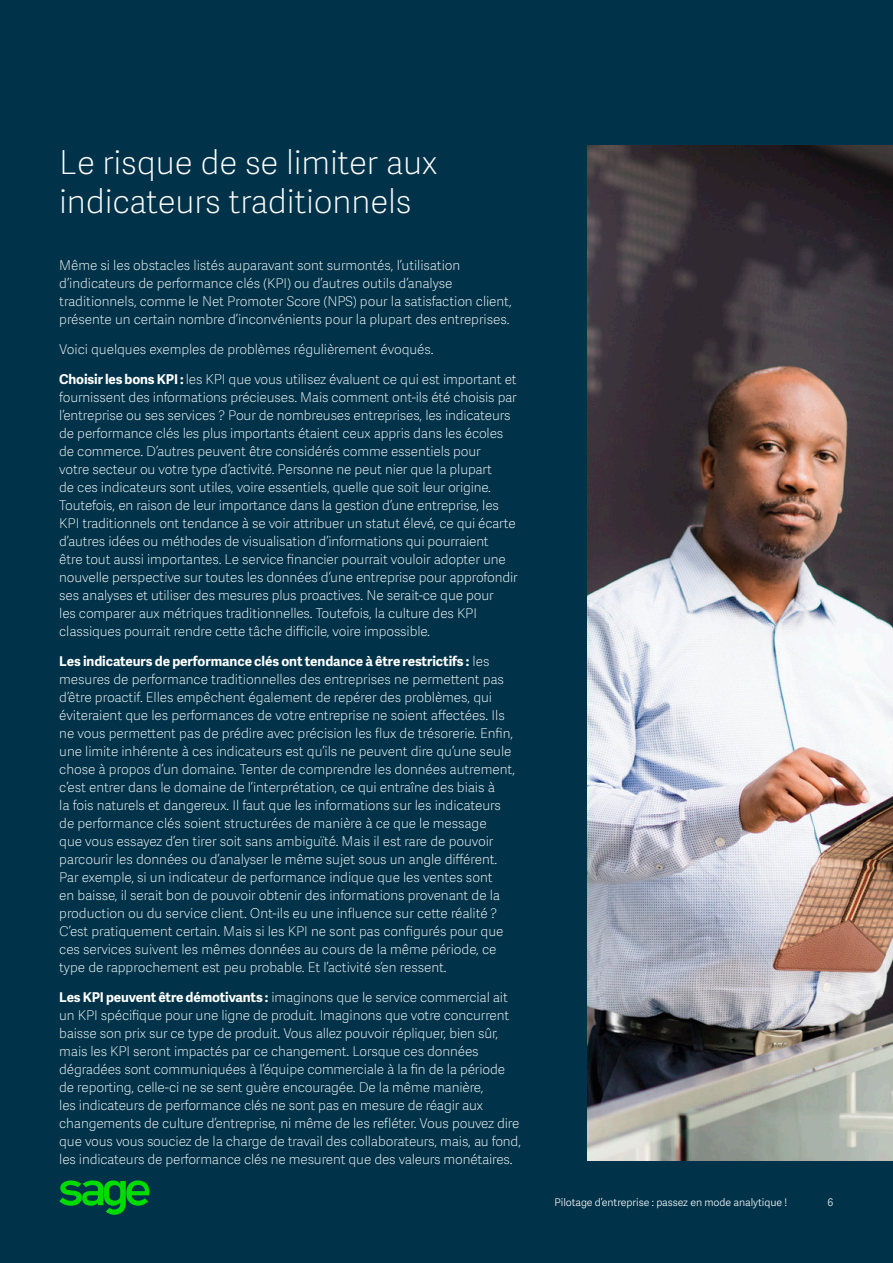
<style>
.page{position:relative;width:893px;height:1263px;background:#fff}
.page>*{position:absolute;margin:0;border:0;box-sizing:border-box;transform-origin:0 0}
.Body_Copy{font:33px/39px "Adelle Sans SAGE Th";letter-spacing:-.005em;color:#fff}
.Body_Copy-2{font:13.5px/18px "Adelle Sans SAGE Th";letter-spacing:-.01em;color:#fff}
.t1{font:10.5px "Adelle Sans SAGE Lt";letter-spacing:-.005em;color:#fff}
.s1{font-family:"Adelle Sans SAGE";font-weight:700}
</style>
<div class="page">
<div style="left:0;top:0;width:892px;height:1263px;background:#003349"></div>
<svg style="left:59px;top:1180px;width:91px;height:35px"></svg>
<img style="left:587px;top:146px;width:305px;height:1015px">
<p class="Body_Copy" style="left:59px;top:142px;width:379px">Le risque de se limiter aux indicateurs traditionnels</p>
<p class="Body_Copy-2" style="left:59px;top:256px;width:454px">Même si les obstacles listés auparavant sont surmontés, l’utilisation d’indicateurs de performance clés (KPI) ou d’autres outils d’analyse traditionnels, comme le Net Promoter Score (NPS) pour la satisfaction client, présente un certain nombre d’inconvénients pour la plupart des entreprises.</p>
<p class="Body_Copy-2" style="left:59px;top:340px;width:376px">Voici quelques exemples de problèmes régulièrement évoqués.</p>
<p class="Body_Copy-2" style="left:59px;top:370px;width:460px"><span class="s1">Choisir les bons KPI :</span> les KPI que vous utilisez évaluent ce qui est important et fournissent des informations précieuses. Mais comment ont-ils été choisis par l’entreprise ou ses services ? Pour de nombreuses entreprises, les indicateurs de performance clés les plus importants étaient ceux appris dans les écoles de commerce. D’autres peuvent être considérés comme essentiels pour<br>votre secteur ou votre type d’activité. Personne ne peut nier que la plupart<br>de ces indicateurs sont utiles, voire essentiels, quelle que soit leur origine.<br>Toutefois, en raison de leur importance dans la gestion d’une entreprise, les KPI traditionnels ont tendance à se voir attribuer un statut élevé, ce qui écarte d’autres idées ou méthodes de visualisation d’informations qui pourraient<br>être tout aussi importantes. Le service financier pourrait vouloir adopter une nouvelle perspective sur toutes les données d’une entreprise pour approfondir ses analyses et utiliser des mesures plus proactives. Ne serait-ce que pour<br>les comparer aux métriques traditionnelles. Toutefois, la culture des KPI classiques pourrait rendre cette tâche difficile, voire impossible.</p>
<p class="Body_Copy-2" style="left:59px;top:652px;width:457px"><span class="s1">Les indicateurs de performance clés ont tendance à être restrictifs :</span> les mesures de performance traditionnelles des entreprises ne permettent pas d’être proactif. Elles empêchent également de repérer des problèmes, qui éviteraient que les performances de votre entreprise ne soient affectées. Ils ne vous permettent pas de prédire avec précision les flux de trésorerie. Enfin, une limite inhérente à ces indicateurs est qu’ils ne peuvent dire qu’une seule chose à propos d’un domaine. Tenter de comprendre les données autrement, c’est entrer dans le domaine de l’interprétation, ce qui entraîne des biais à<br>la fois naturels et dangereux. Il faut que les informations sur les indicateurs de performance clés soient structurées de manière à ce que le message<br>que vous essayez d’en tirer soit sans ambiguïté. Mais il est rare de pouvoir parcourir les données ou d’analyser le même sujet sous un angle différent.<br>Par exemple, si un indicateur de performance indique que les ventes sont<br>en baisse, il serait bon de pouvoir obtenir des informations provenant de la production ou du service client. Ont-ils eu une influence sur cette réalité ?<br>C’est pratiquement certain. Mais si les KPI ne sont pas configurés pour que ces services suivent les mêmes données au cours de la même période, ce type de rapprochement est peu probable. Et l’activité s’en ressent.</p>
<p class="Body_Copy-2" style="left:59px;top:988px;width:463px"><span class="s1">Les KPI peuvent être démotivants :</span> imaginons que le service commercial ait un KPI spécifique pour une ligne de produit. Imaginons que votre concurrent baisse son prix sur ce type de produit. Vous allez pouvoir répliquer, bien sûr, mais les KPI seront impactés par ce changement. Lorsque ces données dégradées sont communiquées à l’équipe commerciale à la fin de la période de reporting, celle-ci ne se sent guère encouragée. De la même manière,<br>les indicateurs de performance clés ne sont pas en mesure de réagir aux changements de culture d’entreprise, ni même de les refléter. Vous pouvez dire que vous vous souciez de la charge de travail des collaborateurs, mais, au fond, les indicateurs de performance clés ne mesurent que des valeurs monétaires.</p>
<p class="t1" style="left:554px;top:1195px;width:234px">Pilotage d’entreprise : passez en mode analytique !</p>
<p class="t1" style="left:827px;top:1195px;width:7px">6</p>
</div>
